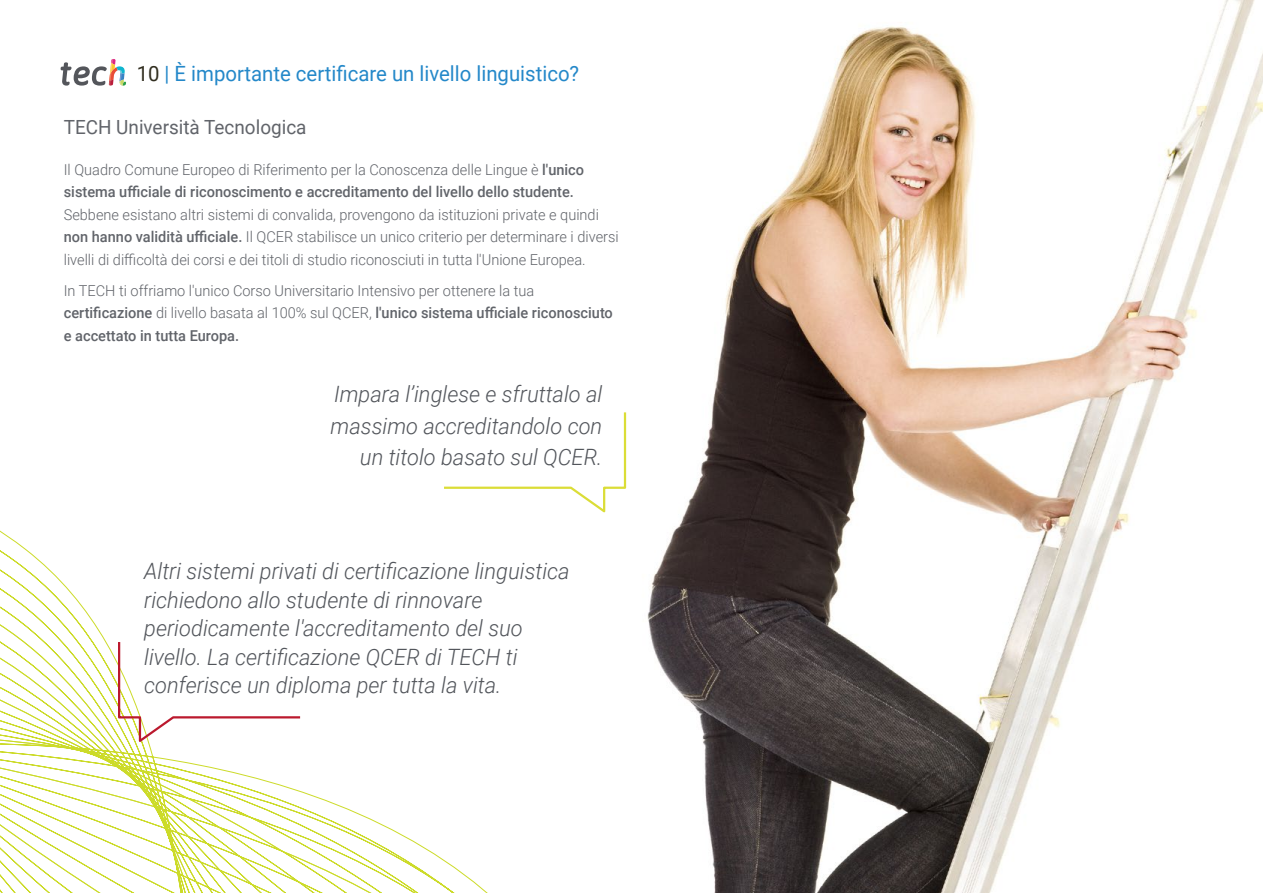
<style>
.page{position:relative;width:1263px;height:893px;background:#fff}
.page>*{position:absolute;margin:0;border:0;box-sizing:border-box;transform-origin:0 0}
.t1{font:italic 300 22.5px/28.5px "Roboto";color:#52555b}
.t2{font:21px "Roboto";color:#2488c9}
.t3{font:19.5px "Roboto";color:#61646a}
.t4{font:300 15px/22.5px "Roboto";color:#61646a}
.t5{font:500 15px/22.5px "Roboto";color:#61646a}
.s1{color:#312e20}
.s2{font-weight:300}
.s3{font-weight:500}
</style>
<div class="page">
<img style="left:647px;top:0;width:616px;height:893px">
<svg style="left:0;top:530px;width:488px;height:363px"></svg>
<svg style="left:117px;top:640px;width:185px;height:105px"></svg>
<svg style="left:444px;top:412px;width:183px;height:101px"></svg>
<svg style="left:61px;top:59px;width:65px;height:27px"></svg>
<h2 class="t2" style="left:137px;top:59px;width:444px"><span class="s1">10</span> | È importante certificare un livello linguistico?</h2>
<h3 class="t3" style="left:64px;top:113px;width:244px">TECH Università Tecnologica</h3>
<p class="t5" style="left:64px;top:158px;width:522px"><span class="s2">Il Quadro Comune Europeo di Riferimento per la Conoscenza delle Lingue è</span> l'unico sistema ufficiale di riconoscimento e accreditamento del livello dello studente.</p>
<p class="t4" style="left:64px;top:203px;width:556px">Sebbene esistano altri sistemi di convalida, provengono da istituzioni private e quindi <span class="s3">non hanno validità ufficiale.</span> Il QCER stabilisce un unico criterio per determinare i diversi livelli di difficoltà dei corsi e dei titoli di studio riconosciuti in tutta l'Unione Europea.</p>
<p class="t4" style="left:64px;top:279px;width:551px">In TECH ti offriamo l'unico Corso Universitario Intensivo per ottenere la tua <span class="s3">certificazione</span> di livello basata al 100% sul QCER, <span class="s3">l'unico sistema ufficiale riconosciuto e accettato in tutta Europa.</span></p>
<h1 class="t1" style="left:330px;top:378px;width:273px;line-height:31.5px;text-align:right">Impara l’inglese e sfruttalo al massimo accreditandolo con un titolo basato sul QCER.</h1>
<h1 class="t1" style="left:144px;top:556px;width:427px">Altri sistemi privati di certificazione linguistica richiedono allo studente di rinnovare periodicamente l'accreditamento del suo livello. La certificazione QCER di TECH ti conferisce un diploma per tutta la vita.</h1>
</div>
